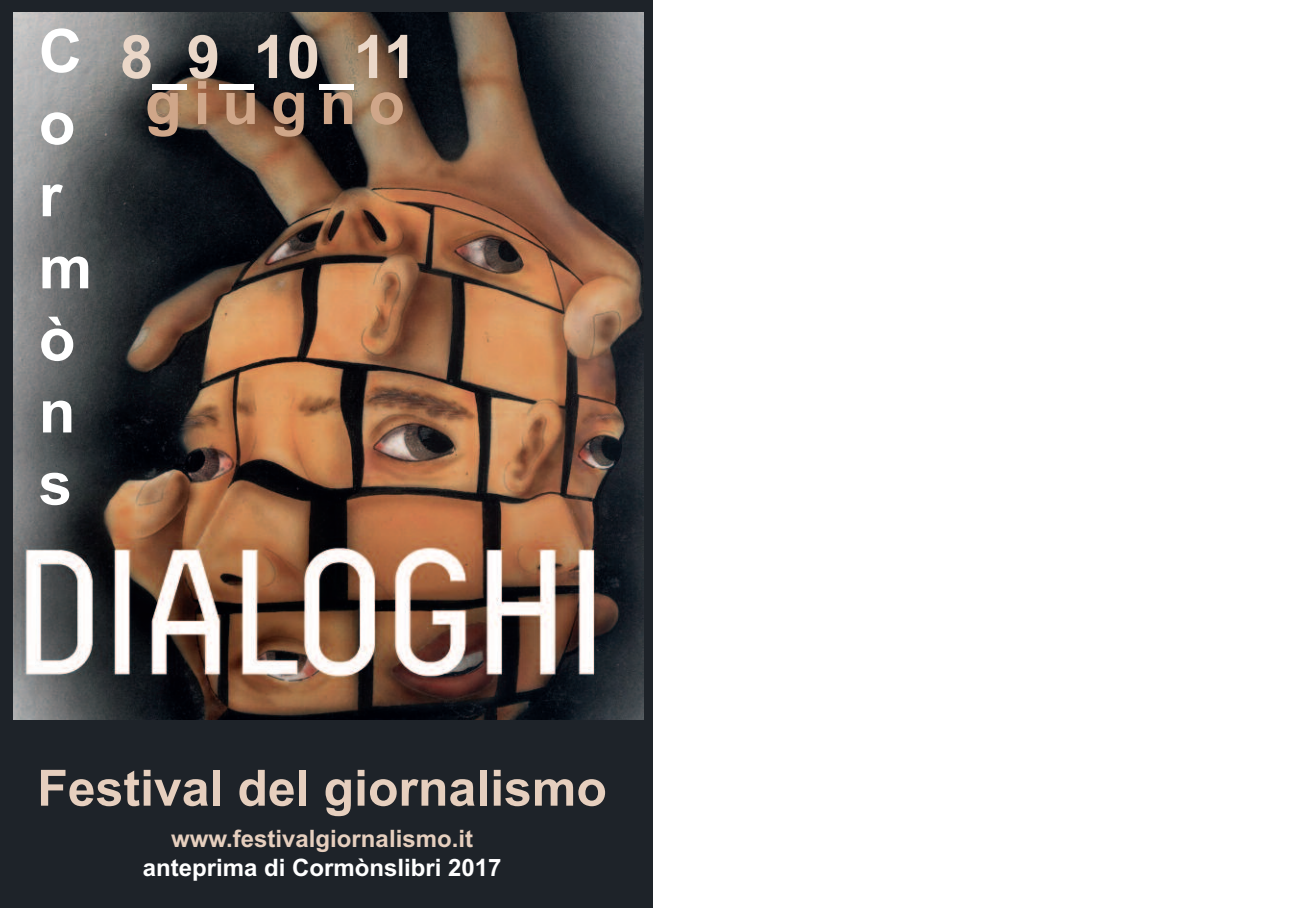
<style>
.page{position:relative;width:1304px;height:908px;background:#fff}
.page>*{position:absolute;margin:0;border:0;box-sizing:border-box;transform-origin:0 0}
.t1{font:700 60px "Arial";color:#ead7c8}
.t2{font:700 60px/72px "Arial";color:#fff}
.t3{font:700 60px "Arial";letter-spacing:.2em;color:#cfa689}
.t4{font:700 50px "Arial";color:#e6cfbe}
.t5{font:700 24px "Arial";color:#fff}
.t6{font:700 24px "Arial";color:#e6cfbe}
.s1{color:#fff}
</style>
<div class="page">
<div style="left:0;top:0;width:652px;height:907px;background:#1e2329"></div>
<img style="left:13px;top:13px;width:630px;height:706px">
<h1 class="t2" style="left:39px;top:15px;width:55px">C o r m ò n s</h1>
<h1 class="t1" style="left:120px;top:22px;width:299px">8<span class="s1">_</span>9<span class="s1">_</span>10<span class="s1">_</span>11</h1>
<h1 class="t3" style="left:145px;top:68px;width:261px">giugno</h1>
<h2 class="t4" style="left:37px;top:758px;width:571px">Festival del giornalismo</h2>
<p class="t6" style="left:171px;top:824px;width:303px">www.festivalgiornalismo.it</p>
<p class="t5" style="left:143px;top:852px;width:360px">anteprima di Cormònslibri 2017</p>
</div>
